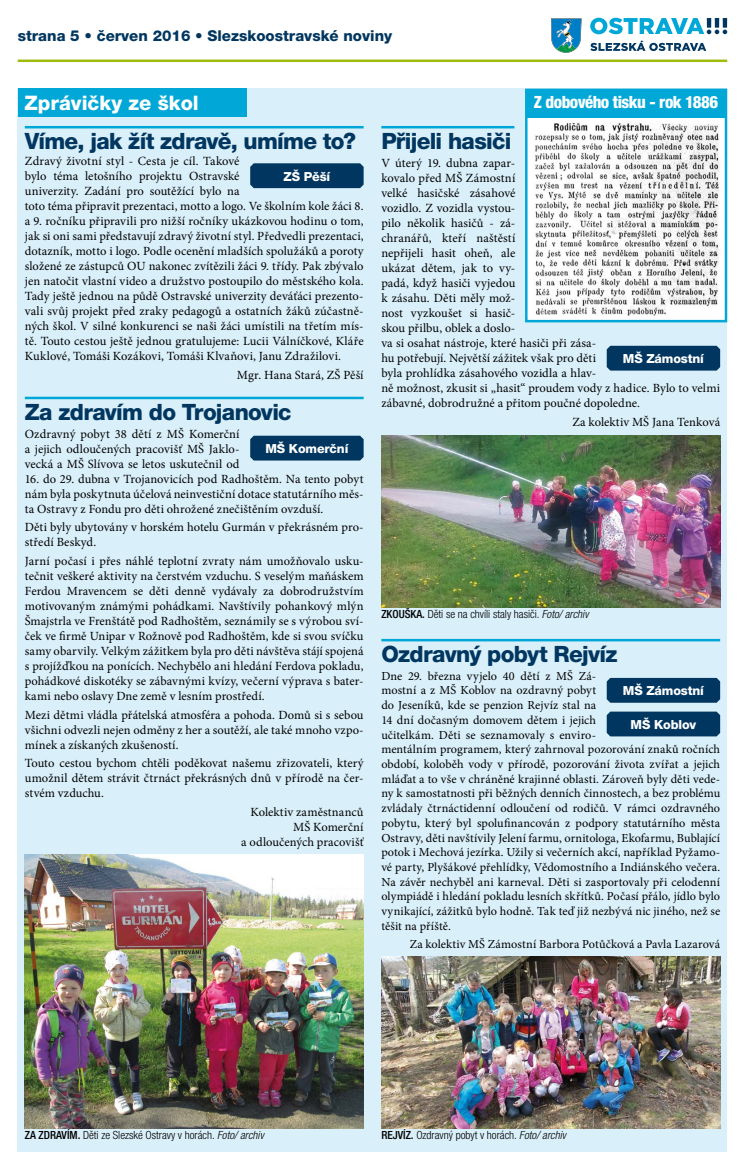
<style>
.page{position:relative;width:745px;height:1170px;background:#fff}
.page>*{position:absolute;margin:0;border:0;box-sizing:border-box;transform-origin:0 0}
.t1{font:800 22.5px "Helvetica Neue LT Pro";letter-spacing:-.03em;color:#00365f}
.t2{font:800 20px "Helvetica Neue LT Pro";color:#fff}
.t3{font:800 condensed 16.88px "Helvetica Neue LT Pro";letter-spacing:-.03em;color:#fff}
.t4{font:800 15px "Helvetica Neue LT Pro";color:#00365f}
.t5{font:12.5px/15px "Minion Pro";letter-spacing:.005em;color:#000;text-align:justify}
.t6{font:800 12.5px "Helvetica Neue LT Pro";letter-spacing:-.01em;color:#fff}
.t7{font:12.25px/14.8px "Minion Pro";letter-spacing:.005em;color:#000}
.t8{font:300 condensed 11.25px "Helvetica Neue LT Pro";color:#000}
.s1{font-weight:500}
.s2{font-style:italic}
</style>
<div class="page">
<div style="left:18px;top:89px;width:708px;height:1063px;background:#d9eff9"></div>
<svg style="left:551px;top:18px;width:30px;height:35px"></svg>
<svg style="left:590px;top:18px;width:136px;height:16px"></svg>
<svg style="left:590px;top:40px;width:115px;height:11px"></svg>
<hr style="left:18px;top:60px;width:708px;height:2px;background:#a0bb0f">
<div style="left:18px;top:89px;width:228px;height:28px;background:#00a7d7"></div>
<div style="left:250px;top:163px;width:113px;height:25px;background:#00365f"></div>
<div style="left:606px;top:346px;width:113px;height:24px;background:#00365f"></div>
<div style="left:606px;top:678px;width:113px;height:24px;background:#00365f"></div>
<div style="left:606px;top:711px;width:113px;height:25px;background:#00365f"></div>
<div style="left:250px;top:435px;width:113px;height:25px;background:#00365f"></div>
<hr style="left:381px;top:126px;width:133px;height:2px;background:#00a7d7">
<hr style="left:381px;top:639px;width:338px;height:2px;background:#00a7d7">
<hr style="left:25px;top:126px;width:338px;height:2px;background:#00a7d7">
<hr style="left:25px;top:396px;width:338px;height:3px;background:#00a7d7">
<img style="left:381px;top:956px;width:338px;height:172px">
<img style="left:381px;top:435px;width:338px;height:172px">
<img style="left:25px;top:854px;width:338px;height:274px">
<svg style="left:523px;top:88px;width:205px;height:235px;background:#c8d3d7"></svg>
<div style="left:525px;top:90px;width:201px;height:28px;background:#00a7d7"></div>
<p class="t4" style="left:18px;top:27px;width:376px">strana 5 • červen 2016 • Slezskoostravské noviny</p>
<h2 class="t2" style="left:25px;top:91px;width:176px">Zprávičky ze škol</h2>
<h1 class="t1" style="left:25px;top:128px;width:488px">Víme, jak žít zdravě, umíme to? Přijeli hasiči</h1>
<h3 class="t3" style="left:533px;top:91px;width:186px">Z dobového tisku - rok 1886</h3>
<p class="t5" style="left:25px;top:154px;width:340px;text-align:left">Zdravý životní styl - Cesta je cíl. Takové<br>bylo téma letošního projektu Ostravské<br>univerzity. Zadání pro soutěžící bylo na<br>toto téma připravit prezentaci, motto a logo. Ve školním kole žáci 8. a 9. ročníku připravili pro nižší ročníky ukázkovou hodinu o tom, jak si oni sami představují zdravý životní styl. Předvedli prezentaci, dotazník, motto i logo. Podle ocenění mladších spolužáků a poroty složené ze zástupců OU nakonec zvítězili žáci 9. třídy. Pak zbývalo jen natočit vlastní video a družstvo postoupilo do městského kola.<br>Tady ještě jednou na půdě Ostravské univerzity deváťáci prezento&shy;vali svůj projekt před zraky pedagogů a ostatních žáků zúčastně&shy;ných škol. V silné konkurenci se naši žáci umístili na třetím mís&shy;tě. Touto cestou ještě jednou gratulujeme: Lucii Válníčkové, Kláře Kuklové, Tomáši Kozákovi, Tomáši Klvaňovi, Janu Zdražilovi.</p>
<p class="t5" style="left:237px;top:367px;width:128px">Mgr. Hana Stará, ZŠ Pěší</p>
<p class="t6" style="left:283px;top:169px;width:48px">ZŠ Pěší</p>
<h1 class="t1" style="left:25px;top:398px;width:268px">Za zdravím do Trojanovic</h1>
<p class="t5" style="left:25px;top:426px;width:216px">Ozdravný pobyt 38 dětí z MŠ Komerční a jejich odloučených pracovišť MŠ Jaklo&shy;vecká a MŠ Slívova se letos uskutečnil od</p>
<p class="t5" style="left:25px;top:471px;width:340px">16. do 29. dubna v Trojanovicích pod Radhoštěm. Na tento pobyt nám byla poskytnuta účelová neinvestiční dotace statutárního měs&shy;ta Ostravy z Fondu pro děti ohrožené znečištěním ovzduší.</p>
<p class="t5" style="left:25px;top:520px;width:340px">Děti byly ubytovány v horském hotelu Gurmán v překrásném pro&shy;středí Beskyd.</p>
<p class="t5" style="left:25px;top:553px;width:340px">Jarní počasí i přes náhlé teplotní zvraty nám umožňovalo usku&shy;tečnit veškeré aktivity na čerstvém vzduchu. S veselým maňáskem Ferdou Mravencem se děti denně vydávaly za dobrodružstvím motivovaným známými pohádkami. Navštívily pohankový mlýn Šmajstrla ve Frenštátě pod Radhoštěm, seznámily se s výrobou sví&shy;ček ve firmě Unipar v Rožnově pod Radhoštěm, kde si svou svíčku samy obarvily. Velkým zážitkem byla pro děti návštěva stájí spojená s projížďkou na ponících. Nechybělo ani hledání Ferdova pokladu, pohádkové diskotéky se zábavnými kvízy, večerní výprava s bater&shy;kami nebo oslavy Dne země v lesním prostředí.</p>
<p class="t5" style="left:25px;top:707px;width:340px">Mezi dětmi vládla přátelská atmosféra a pohoda. Domů si s sebou všichni odvezli nejen odměny z her a soutěží, ale také mnoho vzpo&shy;mínek a získaných zkušeností.</p>
<p class="t5" style="left:25px;top:755px;width:340px">Touto cestou bychom chtěli poděkovat našemu zřizovateli, který umožnil dětem strávit čtrnáct překrásných dnů v přírodě na čer&shy;stvém vzduchu.</p>
<p class="t5" style="left:241px;top:804px;width:124px;text-align:right">Kolektiv zaměstnanců<br>MŠ Komerční<br>a odloučených pracovišť</p>
<p class="t6" style="left:265px;top:441px;width:84px">MŠ Komerční</p>
<p class="t5" style="left:381px;top:155px;width:340px;text-align:left">V úterý 19. dubna zapar-<br>kovalo před MŠ Zámostní<br>velké hasičské zásahové<br>vozidlo. Z vozidla vystou-<br>pilo několik hasičů - zá-<br>chranářů, kteří naštěstí<br>nepřijeli hasit oheň, ale<br>ukázat dětem, jak to vy-<br>padá, když hasiči vyjedou<br>k zásahu. Děti měly mož-<br>nost vyzkoušet si hasič-<br>skou přilbu, oblek a doslo-<br>va si osahat nástroje, které hasiči při zása-<br>hu potřebují. Největší zážitek však pro děti<br>byla prohlídka zásahového vozidla a hlav-<br>ně možnost, zkusit si „hasit“ proudem vody z hadice. Bylo to velmi zábavné, dobrodružné a přitom poučné dopoledne.</p>
<p class="t5" style="left:572px;top:414px;width:149px">Za kolektiv MŠ Jana Tenková</p>
<p class="t6" style="left:622px;top:351px;width:82px">MŠ Zámostní</p>
<p class="t8" style="left:381px;top:607px;width:208px"><span class="s1">ZKOUŠKA.</span> Děti se na chvíli staly hasiči. <span class="s2">Foto/ archiv</span></p>
<h1 class="t1" style="left:381px;top:640px;width:238px">Ozdravný pobyt Rejvíz</h1>
<p class="t7" style="left:381px;top:668px;width:340px">Dne 29. března vyjelo 40 dětí z MŠ Zá-<br>mostní a z MŠ Koblov na ozdravný pobyt<br>do Jeseníků, kde se penzion Rejvíz stal na<br>14 dní dočasným domovem dětem i jejich<br>učitelkám. Děti se seznamovaly s enviro-<br>mentálním programem, který zahrnoval pozorování znaků ročních období, koloběh vody v přírodě, pozorování života zvířat a jejich mláďat a to vše v chráněné krajinné oblasti. Zároveň byly děti vede&shy;ny k samostatnosti při běžných denních činnostech, a bez problému zvládaly čtrnáctidenní odloučení od rodičů. V rámci ozdravného pobytu, který byl spolufinancován z podpory statutárního města Ostravy, děti navštívily Jelení farmu, ornitologa, Ekofarmu, Bublající potok i Mechová jezírka. Užily si večerních akcí, například Pyžamo&shy;vé party, Plyšákové přehlídky, Vědomostního a Indiánského večera.<br>Na závěr nechyběl ani karneval. Děti si zasportovaly při celodenní olympiádě i hledání pokladu lesních skřítků. Počasí přálo, jídlo bylo vynikající, zážitků bylo hodně. Tak teď již nezbývá nic jiného, než se těšit na příště.</p>
<p class="t7" style="left:409px;top:936px;width:312px">Za kolektiv MŠ Zámostní Barbora Potůčková a Pavla Lazarová</p>
<p class="t6" style="left:622px;top:683px;width:82px">MŠ Zámostní</p>
<p class="t6" style="left:630px;top:717px;width:67px">MŠ Koblov</p>
<p class="t8" style="left:25px;top:1128px;width:240px"><span class="s1">ZA ZDRAVÍM.</span> Děti ze Slezské Ostravy v horách. <span class="s2">Foto/ archiv</span></p>
<p class="t8" style="left:381px;top:1128px;width:186px"><span class="s1">REJVÍZ.</span> Ozdravný pobyt v horách. <span class="s2">Foto/ archiv</span></p>
</div>
